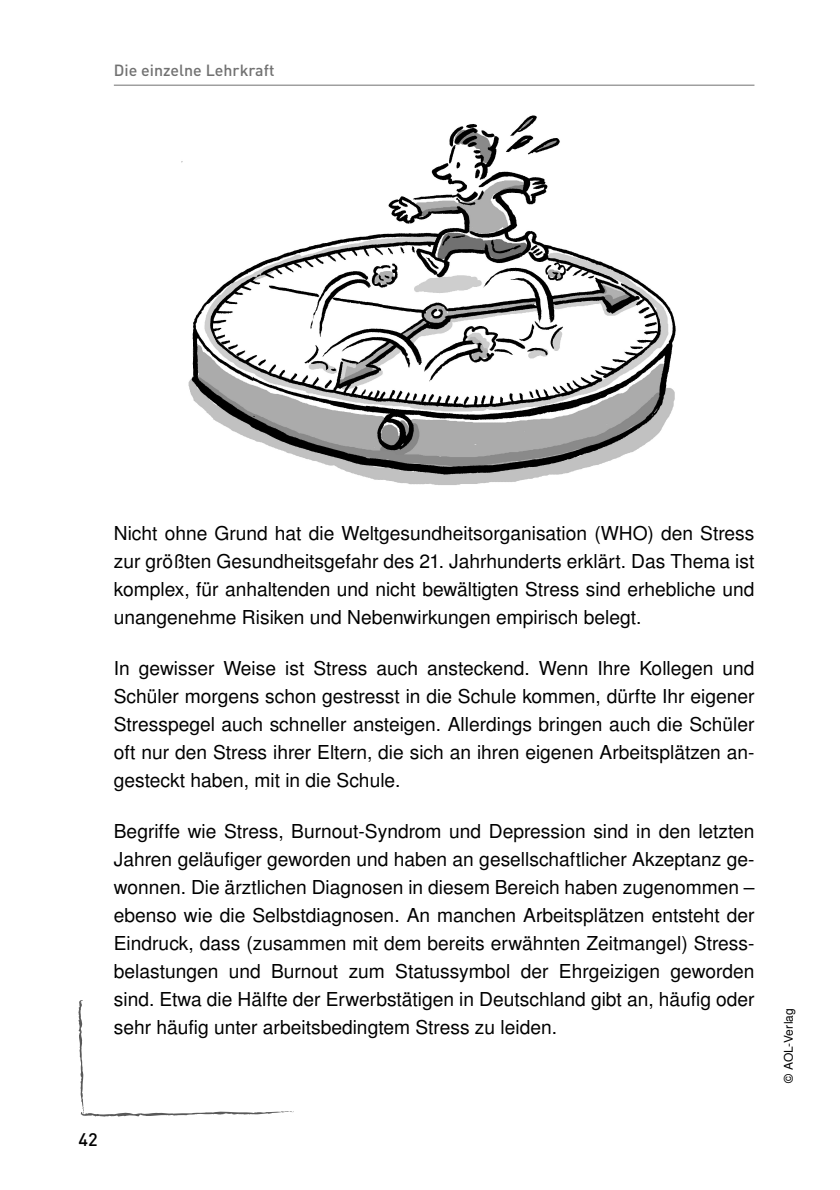
<style>
.page{position:relative;width:840px;height:1190px;background:#fff}
.page>*{position:absolute;margin:0;border:0;box-sizing:border-box;transform-origin:0 0}
.t1{font:19.2px/28px "Nimbus San LOT";color:#000;text-align:justify}
.t2{font:500 18px "DIN";color:#000}
.t3{font:500 16px "DIN";color:#717171}
.t4{font:12px "Nimbus San LOT";letter-spacing:.02em;color:#000}
</style>
<div class="page">
<hr style="left:114px;top:85px;width:640px;height:1px;background:#717171">
<svg style="left:78px;top:1000px;width:216px;height:117px"></svg>
<img style="left:181px;top:115px;width:495px;height:370px">
<p class="t3" style="left:114px;top:65px;width:162px">Die einzelne Lehrkraft</p>
<p class="t1" style="left:114px;top:521px;width:642px">Nicht ohne Grund hat die Weltgesundheitsorganisation (WHO) den Stress zur größten Gesundheitsgefahr des 21. Jahrhunderts erklärt. Das Thema ist komplex, für anhaltenden und nicht bewältigten Stress sind erhebliche und unangenehme Risiken und Nebenwirkungen empirisch belegt.</p>
<p class="t1" style="left:114px;top:656px;width:642px">In gewisser Weise ist Stress auch ansteckend. Wenn Ihre Kollegen und Schüler morgens schon gestresst in die Schule kommen, dürfte Ihr eigener Stresspegel auch schneller ansteigen. Allerdings bringen auch die Schüler oft nur den Stress ihrer Eltern, die sich an ihren eigenen Arbeitsplätzen an&shy;gesteckt haben, mit in die Schule.</p>
<p class="t1" style="left:114px;top:819px;width:642px">Begriffe wie Stress, Burnout-Syndrom und Depression sind in den letzten Jahren geläufiger geworden und haben an gesellschaftlicher Akzeptanz ge&shy;wonnen. Die ärztlichen Diagnosen in diesem Bereich haben zugenommen – ebenso wie die Selbstdiagnosen. An manchen Arbeitsplätzen entsteht der Eindruck, dass (zusammen mit dem bereits erwähnten Zeitmangel) Stress&shy;belastungen und Burnout zum Statussymbol der Ehrgeizigen geworden sind. Etwa die Hälfte der Erwerbstätigen in Deutschland gibt an, häufig oder sehr häufig unter arbeitsbedingtem Stress zu leiden.</p>
<p class="t2" style="left:78px;top:1133px;width:21px">42</p>
<p class="t4" style="left:784px;top:1083px;width:76px;rotate:-90deg">© AOL-Verlag</p>
</div>
